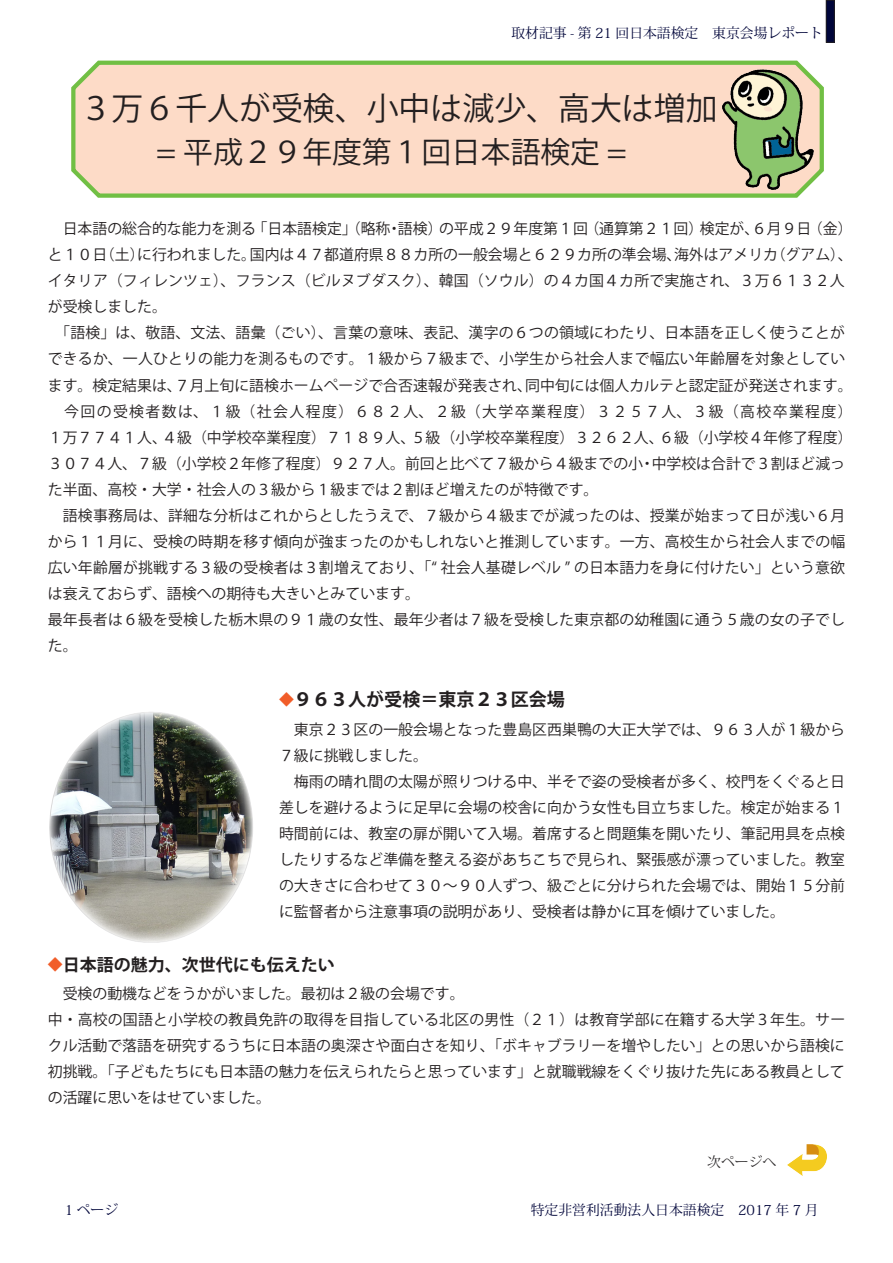
<style>
.page{position:relative;width:893px;height:1263px;background:#fff}
.page>*{position:absolute;margin:0;border:0;box-sizing:border-box;transform-origin:0 0}
.t1{font:31.95px "Koz Go Pro";color:#231f20}
.t2{font:29.7px "Koz Go Pro";color:#231f20}
.t3{font:700 18px "Koz Go Pro";color:#231f20}
.t4{font:700 16.95px "Koz Go Pro";color:#231f20}
.t5{font:14.85px/26.1px "Koz Go Pro";color:#231f20}
.t6{font:14.85px "Koz Go Pro";letter-spacing:.095em;color:#231f20}
.t7{font:700 14.85px "Koz Go Pro";color:#f15d29}
.t8{font:13.8px "Koz Min Pr 6 N";color:#00053a}
.t9{font:13.8px "Koz Min Pro";color:#2e2b2c}
</style>
<div class="page">
<div style="left:826px;top:0;width:8px;height:42px;background:#00053a"></div>
<div style="left:826px;top:0;width:8px;height:43px;border:1px solid #231f20"></div>
<svg style="left:71px;top:60px;width:753px;height:138px"></svg>
<img style="left:788px;top:1144px;width:39px;height:31px">
<img style="left:51px;top:712px;width:202px;height:230px">
<img style="left:723px;top:70px;width:90px;height:120px">
<p class="t8" style="left:511px;top:25px;width:313px">取材記事 第- 21 回日本語検定　東京会場レポート</p>
<h1 class="t1" style="left:80px;top:88px;width:639px">３万６千人が受検、小中は減少、高大は増加</h1>
<h2 class="t2" style="left:156px;top:133px;width:472px">= 平成２９年度第１回日本語検定 =</h2>
<p class="t5" style="left:253px;top:216px;width:139px">「日本語検定」（略称</p>
<p class="t5" style="left:48px;top:216px;width:210px">　日本語の総合的な能力を測る</p>
<p class="t5" style="left:398px;top:216px;width:46px">語検）</p>
<p class="t5" style="left:387px;top:216px;width:16px">・</p>
<p class="t5" style="left:439px;top:216px;width:150px">の平成２９年度第１回</p>
<p class="t5" style="left:700px;top:216px;width:113px">検定が６、月９日</p>
<p class="t5" style="left:584px;top:216px;width:121px">（通算第２１回）</p>
<p class="t5" style="left:808px;top:216px;width:46px">（金(</p>
<p class="t5" style="left:771px;top:242px;width:83px">（グアム、(</p>
<p class="t5" style="left:250px;top:242px;width:433px">国内は４７都道府県８８カ所の一般会場と６２９カ所の準会場、</p>
<p class="t5" style="left:48px;top:242px;width:98px">と１０（日土）</p>
<p class="t5" style="left:48px;top:268px;width:798px">イタリア（フィレンツェ）、フランス（ビルヌブダスク）、韓国（ソウル）の４カ国４カ所で実施され、３万６１３２人</p>
<p class="t5" style="left:48px;top:294px;width:121px">が受検しました。</p>
<p class="t5" style="left:48px;top:320px;width:799px">　「語検」は、敬語、文法、語彙（ごい）、言葉の意味、表記、漢字の６つの領域にわたり、日本語を正しく使うことが</p>
<p class="t5" style="left:48px;top:346px;width:799px">できるか、一人ひとりの能力を測るものです。１級から７級まで、小学生から社会人まで幅広い年齢層を対象としてい</p>
<p class="t5" style="left:525px;top:372px;width:329px">同中旬には個人カルテと認定証が発送されます。</p>
<p class="t5" style="left:674px;top:242px;width:106px">海外はアメリカ</p>
<p class="t5" style="left:137px;top:242px;width:121px">に行われました。</p>
<p class="t5" style="left:48px;top:372px;width:486px">ます。検定結果は７、月上旬に語検ホームページで合否速報が発表され、</p>
<p class="t6" style="left:48px;top:401px;width:806px">　今回の受検者数は、１級（社会人程度）６８２人、２級（大学卒業程度）３２５７人、３級（高校卒業程度(</p>
<p class="t5" style="left:659px;top:424px;width:195px">６級（小学校４年修了程度(</p>
<p class="t5" style="left:162px;top:424px;width:254px">４級（中学校卒業程度）７１８９人、</p>
<p class="t5" style="left:411px;top:424px;width:254px">５級（小学校卒業程度）３２６２人、</p>
<p class="t5" style="left:48px;top:424px;width:121px">１万７７４１人、</p>
<p class="t5" style="left:652px;top:450px;width:195px">中学校は合計で３割ほど減っ</p>
<p class="t5" style="left:48px;top:450px;width:799px">３０７４人、７級（小学校２年修了程度）９２７人。前回と比べて７級から４級までの小<br>た半面、高校・大学・社会人の３級から１級までは２割ほど増えたのが特徴です。<br>　語検事務局は、詳細な分析はこれからとしたうえで、７級から４級までが減ったのは、授業が始まって日が浅い６月から１１月に、受検の時期を移す傾向が強まったのかもしれないと推測しています。一方、高校生から社会人までの幅広い年齢層が挑戦する３級の受検者は３割増えており、「“ 社会人基礎レベル ” の日本語力を身に付けたい」という意欲は衰えておらず、語検への期待も大きいとみています。<br>最年長者は６級を受検した栃木県の９１歳の女性、最年少者は７級を受検した東京都の幼稚園に通う５歳の女の子でした。</p>
<p class="t3" style="left:294px;top:688px;width:273px">９６３人が受検＝東京２３区会場</p>
<p class="t5" style="left:640px;top:450px;width:16px">・</p>
<p class="t7" style="left:279px;top:690px;width:16px">◆</p>
<p class="t5" style="left:279px;top:717px;width:568px">　東京２３区の一般会場となった豊島区西巣鴨の大正大学では、９６３人が１級から７級に挑戦しました。<br>　梅雨の晴れ間の太陽が照りつける中、半そで姿の受検者が多く、校門をくぐると日差しを避けるように足早に会場の校舎に向かう女性も目立ちました。検定が始まる１時間前には、教室の扉が開いて入場。着席すると問題集を開いたり、筆記用具を点検したりするなど準備を整える姿があちこちで見られ、緊張感が漂っていました。教室の大きさに合わせて３０～９０人ずつ、級ごとに分けられた会場では、開始１５分前に監督者から注意事項の説明があり、受検者は静かに耳を傾けていました。</p>
<p class="t4" style="left:63px;top:954px;width:274px">日本語の魅力、次世代にも伝えたい</p>
<p class="t7" style="left:48px;top:955px;width:16px">◆</p>
<p class="t5" style="left:48px;top:981px;width:799px">　受検の動機などをうかがいました。最初は２級の会場です。<br>中・高校の国語と小学校の教員免許の取得を目指している北区の男性（２１）は教育学部に在籍する大学３年生。サークル活動で落語を研究するうちに日本語の奥深さや面白さを知り、「ボキャブラリーを増やしたい」との思いから語検に初挑戦。「子どもたちにも日本語の魅力を伝えられたらと思っています」と就職戦線をくぐり抜けた先にある教員としての活躍に思いをはせていました。</p>
<p class="t8" style="left:65px;top:1202px;width:55px">1 ページ</p>
<p class="t9" style="left:707px;top:1152px;width:71px">次ページへ</p>
<p class="t8" style="left:531px;top:1202px;width:289px">特定非営利活動法人日本語検定　2017 年 7 月</p>
</div>
